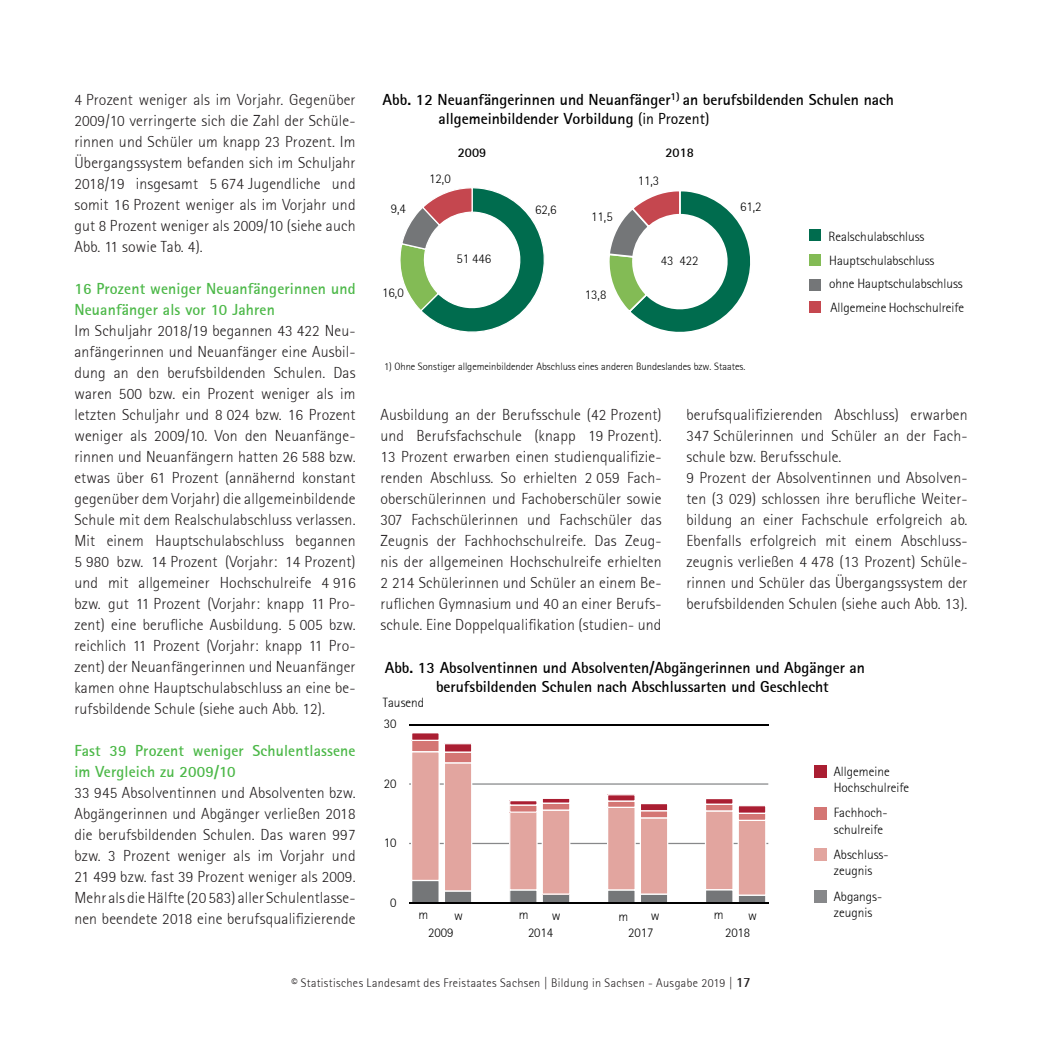
<style>
.page{position:relative;width:1042px;height:1042px;background:#fff}
.page>*{position:absolute;margin:0;border:0;box-sizing:border-box;transform-origin:0 0}
.Fließtext{font:300 15.75px/21px "Rotis Sans Serif";letter-spacing:.01em;color:#231f20;text-align:justify}
.t1{font:700 15.75px/19.8px "Rotis Sans Serif";color:#000}
.Fließtext-2{font:700 15.75px/21px "Rotis Sans Serif";letter-spacing:.01em;color:#4cb848}
.t2{font:300 13.3px/16.4px "Rotis Sans Serif";color:#000}
.t3{font:700 13.3px "Rotis Sans Serif";letter-spacing:.005em;color:#000}
.t4{font:300 12.25px "Rotis Sans Serif";letter-spacing:.03em;color:#231f20}
.t5{font:300 10.5px "Rotis Sans Serif";color:#000}
.s1{font-weight:400}
.s2{font-weight:700;font-size:14px}
</style>
<div class="page">
<svg style="left:400px;top:187px;width:145px;height:146px"></svg>
<div style="left:442px;top:247px;width:63px;height:24px;background:#fff"></div>
<svg style="left:609px;top:191px;width:142px;height:141px"></svg>
<div style="left:654px;top:249px;width:51px;height:23px;background:#fff"></div>
<div style="left:809px;top:279px;width:12px;height:12px;background:#747678"></div>
<div style="left:809px;top:301px;width:12px;height:12px;background:#c5474f"></div>
<div style="left:809px;top:229px;width:12px;height:12px;background:#006c4e"></div>
<div style="left:809px;top:254px;width:12px;height:12px;background:#83bb55"></div>
<hr style="left:409px;top:843px;width:359px;height:1px;background:#87888a">
<hr style="left:409px;top:783px;width:359px;height:1px;background:#87888a">
<svg style="left:411px;top:733px;width:61px;height:169px"></svg>
<svg style="left:509px;top:799px;width:61px;height:103px;background:#dcaca8"></svg>
<svg style="left:607px;top:794px;width:61px;height:108px"></svg>
<svg style="left:705px;top:799px;width:61px;height:103px"></svg>
<hr style="left:409px;top:724px;width:359px;height:1px;background:#000">
<hr style="left:409px;top:902px;width:359px;height:1px;background:#000">
<div style="left:815px;top:765px;width:12px;height:13px;background:#aa1e32"></div>
<div style="left:815px;top:807px;width:12px;height:12px;background:#d47674"></div>
<div style="left:815px;top:848px;width:12px;height:13px;background:#e2a59f"></div>
<div style="left:815px;top:890px;width:12px;height:12px;background:#87888a"></div>
<p class="Fließtext" style="left:74px;top:89px;width:283px">4 Prozent weniger als im Vorjahr. Gegenüber 2009/10 verringerte sich die Zahl der Schüle&shy;rinnen und Schüler um knapp 23 Prozent. Im Übergangssystem befanden sich im Schuljahr 2018/19 insgesamt 5 674 Jugendliche und somit 16 Prozent weniger als im Vorjahr und gut 8 Prozent weniger als 2009/10 (siehe auch Abb. 11 sowie Tab. 4).</p>
<p class="Fließtext-2" style="left:74px;top:278px;width:283px">16 Prozent weniger Neuanfängerinnen und<br>Neuanfänger als vor 10 Jahren</p>
<p class="Fließtext" style="left:74px;top:320px;width:283px">Im Schuljahr 2018/19 begannen 43 422 Neu&shy;anfängerinnen und Neuanfänger eine Ausbil&shy;dung an den berufsbildenden Schulen. Das waren 500 bzw. ein Prozent weniger als im letzten Schuljahr und 8 024 bzw. 16 Prozent weniger als 2009/10. Von den Neuanfänge&shy;rinnen und Neuanfängern hatten 26 588 bzw. etwas über 61 Prozent (annähernd konstant gegenüber dem Vorjahr) die allgemeinbildende Schule mit dem Realschulabschluss verlassen.<br>Mit einem Hauptschulabschluss begannen 5 980 bzw. 14 Prozent (Vorjahr: 14 Prozent) und mit allgemeiner Hochschulreife 4 916 bzw. gut 11 Prozent (Vorjahr: knapp 11 Pro&shy;zent) eine berufliche Ausbildung. 5 005 bzw. reichlich 11 Prozent (Vorjahr: knapp 11 Pro&shy;zent) der Neuanfängerinnen und Neuanfänger kamen ohne Hauptschulabschluss an eine be&shy;rufsbildende Schule (siehe auch Abb. 12).</p>
<p class="Fließtext-2" style="left:74px;top:740px;width:283px">Fast 39 Prozent weniger Schulentlassene im Vergleich zu 2009/10</p>
<p class="Fließtext" style="left:74px;top:782px;width:283px">33 945 Absolventinnen und Absolventen bzw.<br>Abgängerinnen und Abgänger verließen 2018 die berufsbildenden Schulen. Das waren 997 bzw. 3 Prozent weniger als im Vorjahr und 21 499 bzw. fast 39 Prozent weniger als 2009.</p>
<p class="Fließtext" style="left:74px;top:887px;width:283px">Mehr als die Hälfte (20 583) aller Schulentlasse&shy;nen beendete 2018 eine berufsqualifizierende</p>
<p class="t1" style="left:438px;top:89px;width:457px;text-indent:-56px">Abb. 12 Neuanfängerinnen und Neuanfänger<sup>1)</sup> an berufsbildenden Schulen nach allgemeinbildender Vorbildung <span class="s1">(in Prozent)</span></p>
<p class="t2" style="left:391px;top:201px;width:17px">9,4</p>
<p class="t2" style="left:382px;top:285px;width:23px">16,0</p>
<p class="t2" style="left:429px;top:170px;width:23px">12,0</p>
<p class="t3" style="left:458px;top:144px;width:30px">2009</p>
<p class="t2" style="left:456px;top:251px;width:36px">51 446</p>
<p class="t2" style="left:535px;top:201px;width:23px">62,6</p>
<p class="t2" style="left:591px;top:208px;width:23px">11,5</p>
<p class="t2" style="left:585px;top:287px;width:23px">13,8</p>
<p class="t3" style="left:665px;top:144px;width:30px">2018</p>
<p class="t2" style="left:638px;top:172px;width:23px">11,3</p>
<p class="t2" style="left:740px;top:198px;width:23px">61,2</p>
<p class="t2" style="left:828px;top:228px;width:98px">Realschulabschluss</p>
<p class="t2" style="left:661px;top:253px;width:39px">43 422</p>
<p class="t2" style="left:829px;top:252px;width:107px">Hauptschulabschluss</p>
<p class="t2" style="left:830px;top:299px;width:135px">Allgemeine Hochschulreife</p>
<p class="t2" style="left:829px;top:275px;width:135px">ohne Hauptschulabschluss</p>
<p class="t5" style="left:384px;top:360px;width:363px">1) Ohne Sonstiger allgemeinbildender Abschluss eines anderen Bundeslandes bzw. Staates.</p>
<p class="Fließtext" style="left:380px;top:404px;width:283px">Ausbildung an der Berufsschule (42 Prozent) und Berufsfachschule (knapp 19 Prozent).<br>13 Prozent erwarben einen studienqualifizie&shy;renden Abschluss. So erhielten 2 059 Fach&shy;oberschülerinnen und Fachoberschüler sowie 307 Fachschülerinnen und Fachschüler das Zeugnis der Fachhochschulreife. Das Zeug&shy;nis der allgemeinen Hochschulreife erhielten 2 214 Schülerinnen und Schüler an einem Be&shy;ruflichen Gymnasium und 40 an einer Berufs&shy;schule. Eine Doppelqualifikation (studien- und</p>
<p class="Fließtext" style="left:686px;top:404px;width:283px">berufsqualifizierenden Abschluss) erwarben 347 Schülerinnen und Schüler an der Fach&shy;schule bzw. Berufsschule.</p>
<p class="Fließtext" style="left:686px;top:467px;width:283px">9 Prozent der Absolventinnen und Absolven&shy;ten (3 029) schlossen ihre berufliche Weiter&shy;bildung an einer Fachschule erfolgreich ab.<br>Ebenfalls erfolgreich mit einem Abschluss&shy;zeugnis verließen 4 478 (13 Prozent) Schüle&shy;rinnen und Schüler das Übergangssystem der berufsbildenden Schulen (siehe auch Abb. 13).</p>
<p class="t1" style="left:436px;top:657px;width:430px;text-indent:-51px">Abb. 13 Absolventinnen und Absolventen/Abgängerinnen und Abgänger an berufsbildenden Schulen nach Abschlussarten und Geschlecht</p>
<p class="t2" style="left:383px;top:694px;width:43px">Tausend</p>
<p class="t2" style="left:384px;top:715px;width:14px">30</p>
<p class="t2" style="left:384px;top:775px;width:14px">20</p>
<p class="t2" style="left:384px;top:834px;width:14px">10</p>
<p class="t2" style="left:390px;top:894px;width:8px">0</p>
<p class="t2" style="left:834px;top:763px;width:77px">Allgemeine<br>Hochschulreife</p>
<p class="t2" style="left:834px;top:805px;width:55px">Fachhoch&shy;schulreife</p>
<p class="t2" style="left:834px;top:846px;width:56px">Abschluss&shy;zeugnis</p>
<p class="t2" style="left:834px;top:888px;width:50px">Abgangs-</p>
<p class="t2" style="left:618px;top:908px;width:11px">m</p>
<p class="t2" style="left:651px;top:907px;width:10px">w</p>
<p class="t2" style="left:834px;top:904px;width:40px">zeugnis</p>
<p class="t2" style="left:519px;top:906px;width:11px">m</p>
<p class="t2" style="left:552px;top:907px;width:10px">w</p>
<p class="t2" style="left:714px;top:906px;width:11px">m</p>
<p class="t2" style="left:748px;top:907px;width:10px">w</p>
<p class="t2" style="left:418px;top:906px;width:11px">m</p>
<p class="t2" style="left:454px;top:907px;width:10px">w</p>
<p class="t2" style="left:428px;top:924px;width:27px">2009</p>
<p class="t2" style="left:528px;top:924px;width:27px">2014</p>
<p class="t2" style="left:628px;top:924px;width:27px">2017</p>
<p class="t2" style="left:725px;top:924px;width:27px">2018</p>
<p class="t4" style="left:291px;top:976px;width:461px">© Statistisches Landesamt des Freistaates Sachsen | Bildung in Sachsen - Ausgabe 2019 | <span class="s2">17</span></p>
</div>
